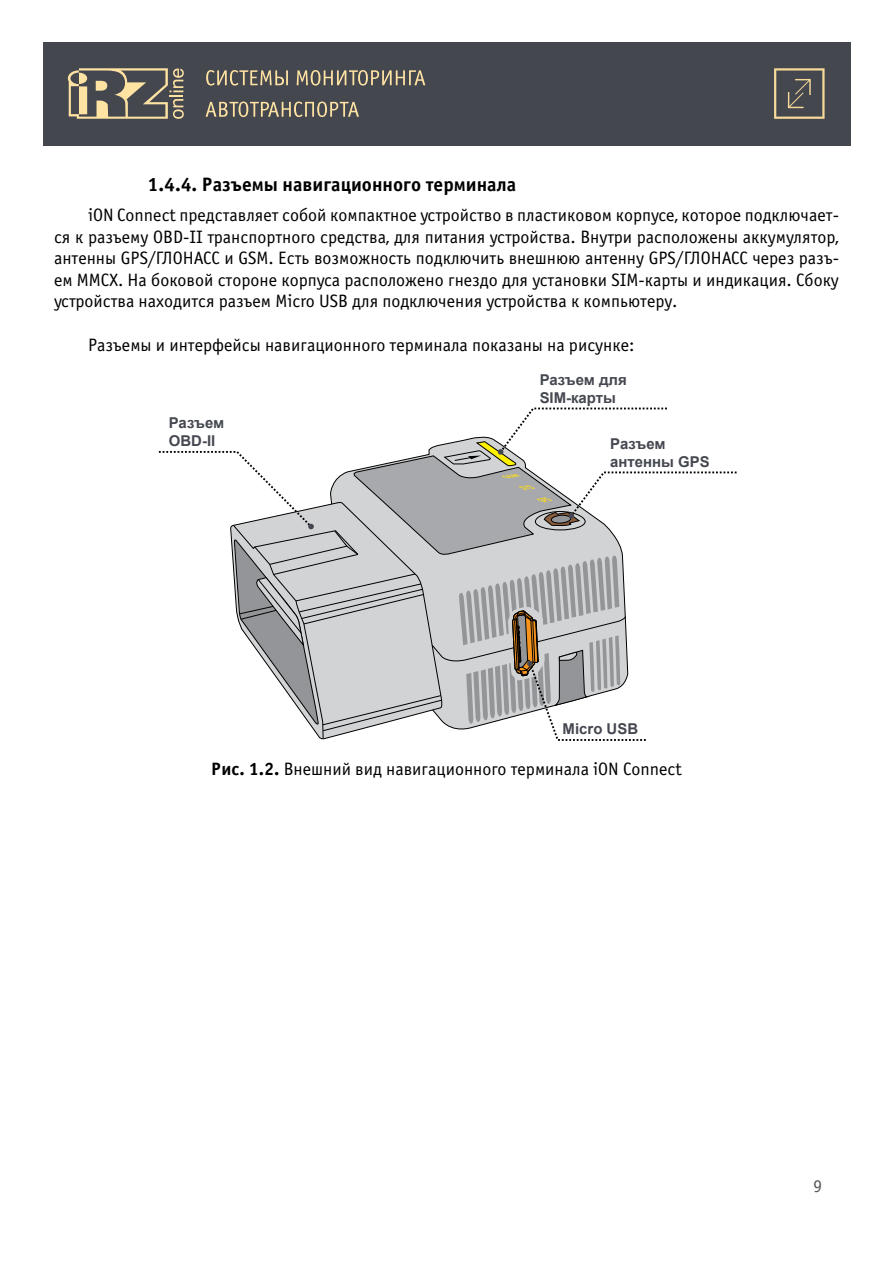
<style>
.page{position:relative;width:893px;height:1263px;background:#fff}
.page>*{position:absolute;margin:0;border:0;box-sizing:border-box;transform-origin:0 0}
.t1{font:700 19.5px "Officina Sans C";color:#000}
.t2{font:18px/21.6px "Officina Sans C";color:#000;text-align:justify}
.t3{font:18px "Officina Sans C";color:#58595b}
.t4{font:700 14.85px/17.9px "Arial";color:#454850}
.s1{font-weight:700}
</style>
<div class="page">
<div style="left:43px;top:42px;width:807px;height:103px;background:#45474f"></div>
<svg style="left:68px;top:68px;width:116px;height:51px"></svg>
<svg style="left:206px;top:70px;width:82px;height:16px"></svg>
<svg style="left:297px;top:70px;width:128px;height:16px"></svg>
<svg style="left:206px;top:102px;width:153px;height:15px"></svg>
<svg style="left:774px;top:68px;width:51px;height:51px"></svg>
<svg style="left:158px;top:407px;width:579px;height:334px"></svg>
<p class="t1" style="left:148px;top:173px;width:370px">1.4.4. Разъемы навигационного терминала</p>
<p class="t2" style="left:54px;top:205px;width:786px;text-indent:34px">iON Connect представляет собой компактное устройство в пластиковом корпусе, которое подключает&shy;ся к разъему OBD-II транспортного средства, для питания устройства. Внутри расположены аккумулятор, антенны GPS/ГЛОНАСС и GSM. Есть возможность подключить внешнюю антенну GPS/ГЛОНАСС через разъ&shy;ем MMCX. На боковой стороне корпуса расположено гнездо для установки SIM-карты и индикация. Сбоку устройства находится разъем Micro USB для подключения устройства к компьютеру.</p>
<p class="t2" style="left:88px;top:334px;width:548px">Разъемы и интерфейсы навигационного терминала показаны на рисунке:</p>
<p class="t4" style="left:169px;top:415px;width:57px">Разъем<br>OBD-II</p>
<p class="t4" style="left:540px;top:371px;width:89px">Разъем для<br>SIM-карты</p>
<p class="t4" style="left:610px;top:435px;width:101px">Разъем антенны GPS</p>
<p class="t4" style="left:563px;top:720px;width:77px">Micro USB</p>
<p class="t2" style="left:211px;top:759px;width:472px"><span class="s1">Рис. 1.2.</span> Внешний вид навигационного терминала iON Connect</p>
<p class="t3" style="left:813px;top:1176px;width:10px">9</p>
</div>
